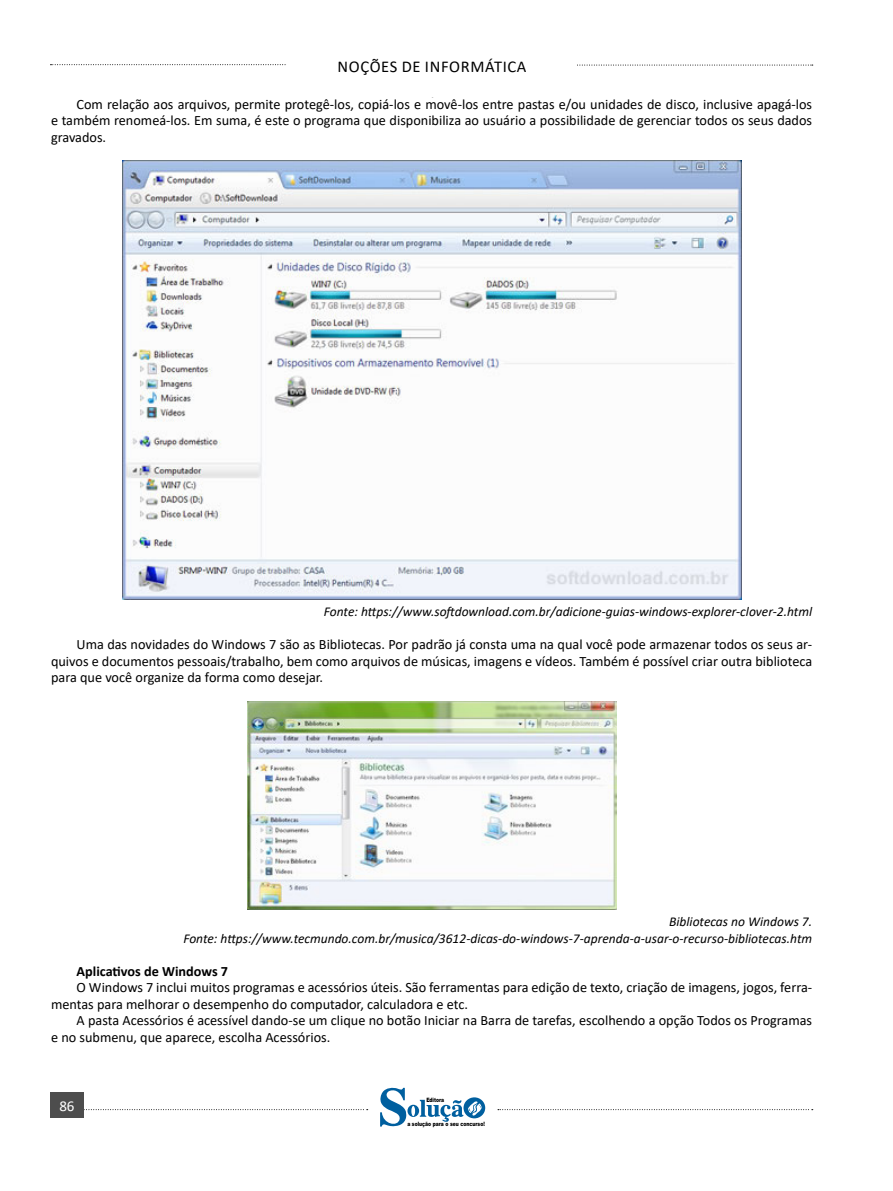
<style>
.page{position:relative;width:893px;height:1191px;background:#fff}
.page>*{position:absolute;margin:0;border:0;box-sizing:border-box;transform-origin:0 0}
.t1{font:16.5px "Calibri";letter-spacing:.04em;color:#000}
.t2{font:15px "Calibri";color:#fff}
.t3{font:14.25px/16.5px "Calibri";color:#000;text-align:justify}
.t4{font:700 14.25px "Calibri";color:#000}
.FONT_REF{font:italic 13.5px "Calibri";color:#000}
.t5{font:900 6px "Arial";color:#000;scale:.76 1}
</style>
<div class="page">
<svg style="left:50px;top:64px;width:236px;height:1px"></svg>
<svg style="left:577px;top:65px;width:236px;height:1px"></svg>
<svg style="left:498px;top:1109px;width:315px;height:1px"></svg>
<svg style="left:84px;top:1109px;width:284px;height:1px"></svg>
<div style="left:50px;top:1092px;width:34px;height:26px;background:#4d4d4d"></div>
<svg style="left:380px;top:1087px;width:105px;height:40px"></svg>
<img style="left:122px;top:161px;width:619px;height:439px">
<img style="left:247px;top:701px;width:369px;height:209px">
<p class="t1" style="left:337px;top:55px;width:190px">NOÇÕES DE INFORMÁTICA</p>
<p class="t3" style="left:51px;top:95px;width:763px;text-indent:26px">Com relação aos arquivos, permite protegê-los, copiá-los e movê-los entre pastas e/ou unidades de disco, inclusive apagá-los e também renomeá-los. Em suma, é este o programa que disponibiliza ao usuário a possibilidade de gerenciar todos os seus dados gravados.</p>
<p class="FONT_REF" style="left:324px;top:602px;width:490px">Fonte: https://www.softdownload.com.br/adicione-guias-windows-explorer-clover-2.html</p>
<p class="t3" style="left:51px;top:636px;width:763px;text-indent:26px">Uma das novidades do Windows 7 são as Bibliotecas. Por padrão já consta uma na qual você pode armazenar todos os seus ar&shy;quivos e documentos pessoais/trabalho, bem como arquivos de músicas, imagens e vídeos. Também é possível criar outra biblioteca para que você organize da forma como desejar.</p>
<p class="FONT_REF" style="left:669px;top:912px;width:145px">Bibliotecas no Windows 7.</p>
<p class="FONT_REF" style="left:183px;top:929px;width:630px">Fonte: https://www.tecmundo.com.br/musica/3612-dicas-do-windows-7-aprenda-a-usar-o-recurso-bibliotecas.htm</p>
<p class="t4" style="left:77px;top:961px;width:153px">Aplicativos de Windows 7</p>
<p class="t3" style="left:51px;top:979px;width:763px;text-indent:26px">O Windows 7 inclui muitos programas e acessórios úteis. São ferramentas para edição de texto, criação de imagens, jogos, ferra&shy;mentas para melhorar o desempenho do computador, calculadora e etc.</p>
<p class="t3" style="left:51px;top:1012px;width:763px;text-indent:26px">A pasta Acessórios é acessível dando-se um clique no botão Iniciar na Barra de tarefas, escolhendo a opção Todos os Programas e no submenu, que aparece, escolha Acessórios.</p>
<p class="t2" style="left:56px;top:1097px;width:20px">8686</p>
<p class="t5" style="left:426px;top:1095px;width:25px">Editora</p>
<p class="t5" style="left:407px;top:1119px;width:103px">a solução para o seu concurso!</p>
</div>
